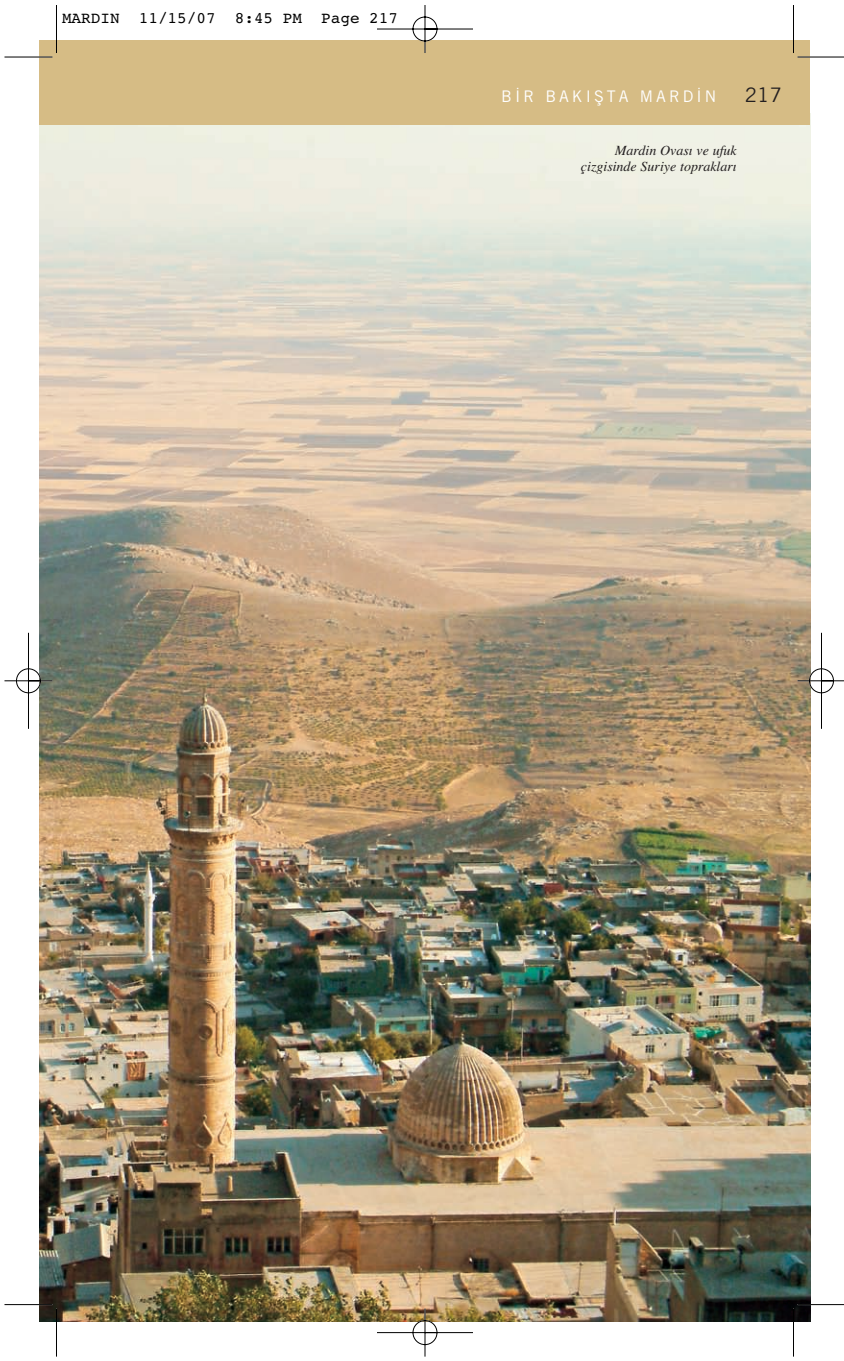
<style>
.page{position:relative;width:844px;height:1361px;background:#fff}
.page>*{position:absolute;margin:0;border:0;box-sizing:border-box;transform-origin:0 0}
.t1{font:20px "Trade Gothic";color:#231f20}
.t2{font:16px "Courier TU";color:#000}
.t3{font:16px "Trade Gothic";letter-spacing:.19em;color:#fff}
.t4{font:italic 14px/16.8px "Times TU";color:#231f20;text-align:right}
</style>
<div class="page">
<img style="left:4px;top:5px;width:840px;height:1352px">
<p class="t2" style="left:62px;top:12px;width:338px">MARDIN 11/15/07 8:45 PM Page 217</p>
<p class="t3" style="left:501px;top:90px;width:217px">B‹R BAKIfiTA MARD‹N</p>
<h1 class="t1" style="left:745px;top:87px;width:39px">217</h1>
<p class="t4" style="left:581px;top:143px;width:157px">Mardin Ovası ve ufuk çizgisinde Suriye toprakları</p>
</div>
